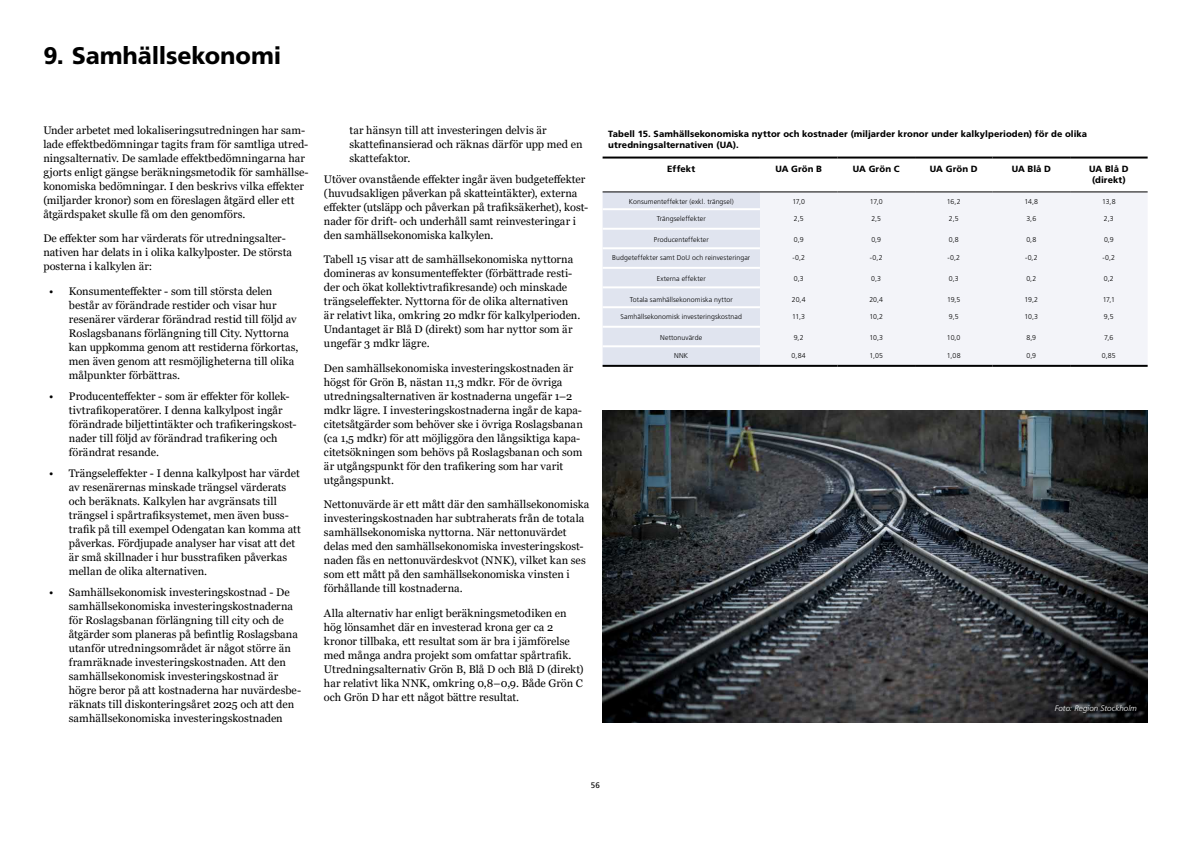
<style>
.page{position:relative;width:1191px;height:842px;background:#fff}
.page>*{position:absolute;margin:0;border:0;box-sizing:border-box;transform-origin:0 0}
.t1{font:24px "Frutiger SLL Heavy";letter-spacing:-.005em;color:#000}
.t2{font:11px/14px "Georgia";color:#000}
.t3{font:9px/10.5px "Frutiger SLL Heavy";letter-spacing:.01em;color:#000}
.t4{font:8px "Frutiger SLL Light Italic";letter-spacing:.005em;color:#fff}
.t5{font:8px "Frutiger SLL Regular";color:#000}
.t6{font:7px "Frutiger SLL Light";letter-spacing:.01em;color:#000}
</style>
<div class="page">
<div style="left:602px;top:192px;width:158px;height:173px;background:#e0e4ef"></div>
<div style="left:760px;top:192px;width:387px;height:173px;background:#f3f4f9"></div>
<hr style="left:602px;top:157px;width:158px;height:2px;background:#000">
<hr style="left:760px;top:157px;width:77px;height:2px;background:#000">
<hr style="left:837px;top:157px;width:78px;height:2px;background:#000">
<hr style="left:915px;top:157px;width:77px;height:2px;background:#000">
<hr style="left:992px;top:157px;width:78px;height:2px;background:#000">
<hr style="left:1070px;top:157px;width:77px;height:2px;background:#000">
<hr style="left:602px;top:191px;width:158px;height:1px;background:#000">
<hr style="left:760px;top:191px;width:77px;height:1px;background:#000">
<hr style="left:837px;top:191px;width:78px;height:1px;background:#000">
<hr style="left:915px;top:191px;width:77px;height:1px;background:#000">
<hr style="left:992px;top:191px;width:78px;height:1px;background:#000">
<hr style="left:1070px;top:191px;width:77px;height:1px;background:#000">
<hr style="left:760px;top:365px;width:77px;height:2px;background:#000">
<hr style="left:837px;top:365px;width:78px;height:2px;background:#000">
<hr style="left:915px;top:365px;width:77px;height:2px;background:#000">
<hr style="left:992px;top:365px;width:78px;height:2px;background:#000">
<hr style="left:1070px;top:365px;width:77px;height:2px;background:#000">
<hr style="left:602px;top:208px;width:158px;height:2px;background:#fff">
<hr style="left:602px;top:228px;width:158px;height:2px;background:#fff">
<hr style="left:602px;top:247px;width:158px;height:2px;background:#fff">
<hr style="left:602px;top:267px;width:158px;height:2px;background:#fff">
<hr style="left:602px;top:286px;width:158px;height:2px;background:#fff">
<hr style="left:602px;top:306px;width:158px;height:2px;background:#fff">
<hr style="left:602px;top:326px;width:158px;height:2px;background:#fff">
<hr style="left:602px;top:345px;width:158px;height:2px;background:#fff">
<hr style="left:602px;top:365px;width:158px;height:2px;background:#000">
<img style="left:602px;top:410px;width:545px;height:313px">
<h1 class="t1" style="left:43px;top:41px;width:239px">9. Samhällsekonomi</h1>
<p class="t2" style="left:43px;top:123px;width:267px">Under arbetet med lokaliseringsutredningen har sam&shy;lade effektbedömningar tagits fram för samtliga utred&shy;ningsalternativ. De samlade effektbedömningarna har gjorts enligt gängse beräkningsmetodik för samhällse&shy;konomiska bedömningar. I den beskrivs vilka effekter (miljarder kronor) som en föreslagen åtgärd eller ett åtgärdspaket skulle få om den genomförs.</p>
<p class="t2" style="left:43px;top:231px;width:250px">De effekter som har värderats för utredningsalter&shy;nativen har delats in i olika kalkylposter. De största posterna i kalkylen är:</p>
<p class="t2" style="left:69px;top:284px;width:231px;text-indent:-20px">• Konsumenteffekter - som till största delen består av förändrade restider och visar hur resenärer värderar förändrad restid till följd av Roslagsbanans förlängning till City. Nyttorna kan uppkomma genom att restiderna förkortas, men även genom att resmöjligheterna till olika målpunkter förbättras.</p>
<p class="t2" style="left:69px;top:389px;width:229px;text-indent:-20px">• Producenteffekter - som är effekter för kollek&shy;tivtrafikoperatörer. I denna kalkylpost ingår förändrade biljettintäkter och trafikeringskost&shy;nader till följd av förändrad trafikering och förändrat resande.</p>
<p class="t2" style="left:69px;top:466px;width:233px;text-indent:-20px">• Trängseleffekter - I denna kalkylpost har värdet av resenärernas minskade trängsel värderats och beräknats. Kalkylen har avgränsats till trängsel i spårtrafiksystemet, men även buss&shy;trafik på till exempel Odengatan kan komma att påverkas. Fördjupade analyser har visat att det är små skillnader i hur busstrafiken påverkas mellan de olika alternativen.</p>
<p class="t2" style="left:69px;top:585px;width:234px;text-indent:-20px">• Samhällsekonomisk investeringskostnad - De samhällsekonomiska investeringskostnaderna för Roslagsbanan förlängning till city och de åtgärder som planeras på befintlig Roslagsbana utanför utredningsområdet är något större än framräknade investeringskostnaden. Att den samhällsekonomisk investeringskostnad är högre beror på att kostnaderna har nuvärdesbe&shy;räknats till diskonteringsåret 2025 och att den samhällsekonomiska investeringskostnaden</p>
<p class="t2" style="left:349px;top:123px;width:234px">tar hänsyn till att investeringen delvis är skattefinansierad och räknas därför upp med en skattefaktor.</p>
<p class="t2" style="left:324px;top:172px;width:266px">Utöver ovanstående effekter ingår även budgeteffekter (huvudsakligen påverkan på skatteintäkter), externa effekter (utsläpp och påverkan på trafiksäkerhet), kost&shy;nader för drift- och underhåll samt reinvesteringar i den samhällsekonomiska kalkylen.</p>
<p class="t2" style="left:324px;top:252px;width:258px">Tabell 15 visar att de samhällsekonomiska nyttorna domineras av konsumenteffekter (förbättrade resti&shy;der och ökat kollektivtrafikresande) och minskade trängseleffekter. Nyttorna för de olika alternativen är relativt lika, omkring 20 mdkr för kalkylperioden.<br>Undantaget är Blå D (direkt) som har nyttor som är ungefär 3 mdkr lägre.</p>
<p class="t2" style="left:324px;top:361px;width:260px">Den samhällsekonomiska investeringskostnaden är högst för Grön B, nästan 11,3 mdkr. För de övriga utredningsalternativen är kostnaderna ungefär 1–2 mdkr lägre. I investeringskostnaderna ingår de kapa&shy;citetsåtgärder som behöver ske i övriga Roslagsbanan (ca 1,5 mdkr) för att möjliggöra den långsiktiga kapa&shy;citetsökningen som behövs på Roslagsbanan och som är utgångspunkt för den trafikering som har varit utgångspunkt.</p>
<p class="t2" style="left:324px;top:498px;width:267px">Nettonuvärde är ett mått där den samhällsekonomiska investeringskostnaden har subtraherats från de totala samhällsekonomiska nyttorna. När nettonuvärdet delas med den samhällsekonomiska investeringskost&shy;naden fås en nettonuvärdeskvot (NNK), vilket kan ses som ett mått på den samhällsekonomiska vinsten i förhållande till kostnaderna.</p>
<p class="t2" style="left:324px;top:606px;width:261px">Alla alternativ har enligt beräkningsmetodiken en hög lönsamhet där en investerad krona ger ca 2 kronor tillbaka, ett resultat som är bra i jämförelse med många andra projekt som omfattar spårtrafik.<br>Utredningsalternativ Grön B, Blå D och Blå D (direkt) har relativt lika NNK, omkring 0,8–0,9. Både Grön C och Grön D har ett något bättre resultat.</p>
<p class="t3" style="left:608px;top:129px;width:480px">Tabell 15. Samhällsekonomiska nyttor och kostnader (miljarder kronor under kalkylperioden) för de olika utredningsalternativen (UA).</p>
<p class="t3" style="left:667px;top:164px;width:29px">Effekt</p>
<p class="t3" style="left:775px;top:164px;width:48px">UA Grön B</p>
<p class="t3" style="left:853px;top:164px;width:48px">UA Grön C</p>
<p class="t3" style="left:930px;top:164px;width:49px">UA Grön D</p>
<p class="t3" style="left:1011px;top:164px;width:41px">UA Blå D</p>
<p class="t3" style="left:1089px;top:164px;width:41px;text-align:center">UA Blå D (direkt)</p>
<p class="t6" style="left:629px;top:197px;width:106px">Konsumenteffekter (exkl. trängsel)</p>
<p class="t6" style="left:792px;top:197px;width:14px">17,0</p>
<p class="t6" style="left:870px;top:197px;width:14px">17,0</p>
<p class="t6" style="left:947px;top:197px;width:15px">16,2</p>
<p class="t6" style="left:1024px;top:197px;width:15px">14,8</p>
<p class="t6" style="left:1102px;top:197px;width:15px">13,8</p>
<p class="t6" style="left:656px;top:215px;width:51px">Trängseleffekter</p>
<p class="t6" style="left:794px;top:215px;width:11px">2,5</p>
<p class="t6" style="left:871px;top:215px;width:11px">2,5</p>
<p class="t6" style="left:949px;top:215px;width:11px">2,5</p>
<p class="t6" style="left:1026px;top:215px;width:11px">3,6</p>
<p class="t6" style="left:1104px;top:215px;width:11px">2,3</p>
<p class="t6" style="left:654px;top:236px;width:57px">Producenteffekter</p>
<p class="t6" style="left:794px;top:236px;width:11px">0,9</p>
<p class="t6" style="left:871px;top:236px;width:11px">0,9</p>
<p class="t6" style="left:948px;top:236px;width:11px">0,8</p>
<p class="t6" style="left:1026px;top:236px;width:11px">0,8</p>
<p class="t6" style="left:1104px;top:236px;width:11px">0,9</p>
<p class="t6" style="left:612px;top:253px;width:139px">Budgeteffekter samt DoU och reinvesteringar</p>
<p class="t6" style="left:792px;top:253px;width:14px">-0,2</p>
<p class="t6" style="left:870px;top:253px;width:14px">-0,2</p>
<p class="t6" style="left:947px;top:253px;width:14px">-0,2</p>
<p class="t6" style="left:1025px;top:253px;width:14px">-0,2</p>
<p class="t6" style="left:1102px;top:253px;width:14px">-0,2</p>
<p class="t6" style="left:657px;top:274px;width:50px">Externa effekter</p>
<p class="t6" style="left:793px;top:274px;width:11px">0,3</p>
<p class="t6" style="left:871px;top:274px;width:11px">0,3</p>
<p class="t6" style="left:948px;top:274px;width:11px">0,3</p>
<p class="t6" style="left:1026px;top:274px;width:11px">0,2</p>
<p class="t6" style="left:1103px;top:274px;width:11px">0,2</p>
<p class="t6" style="left:629px;top:295px;width:104px">Totala samhällsekonomiska nyttor</p>
<p class="t6" style="left:792px;top:295px;width:15px">20,4</p>
<p class="t6" style="left:869px;top:295px;width:15px">20,4</p>
<p class="t6" style="left:947px;top:295px;width:15px">19,5</p>
<p class="t6" style="left:1024px;top:295px;width:15px">19,2</p>
<p class="t6" style="left:1102px;top:295px;width:14px">17,1</p>
<p class="t6" style="left:620px;top:313px;width:123px">Samhällsekonomisk investeringskostnad</p>
<p class="t6" style="left:792px;top:313px;width:14px">11,3</p>
<p class="t6" style="left:869px;top:313px;width:15px">10,2</p>
<p class="t6" style="left:949px;top:313px;width:11px">9,5</p>
<p class="t6" style="left:1024px;top:313px;width:15px">10,3</p>
<p class="t6" style="left:1104px;top:313px;width:11px">9,5</p>
<p class="t6" style="left:660px;top:334px;width:43px">Nettonuvärde</p>
<p class="t6" style="left:793px;top:334px;width:11px">9,2</p>
<p class="t6" style="left:869px;top:334px;width:15px">10,3</p>
<p class="t6" style="left:947px;top:334px;width:15px">10,0</p>
<p class="t6" style="left:1026px;top:334px;width:11px">8,9</p>
<p class="t6" style="left:1104px;top:334px;width:11px">7,6</p>
<p class="t6" style="left:674px;top:351px;width:16px">NNK</p>
<p class="t6" style="left:791px;top:351px;width:16px">0,84</p>
<p class="t6" style="left:869px;top:351px;width:15px">1,05</p>
<p class="t6" style="left:947px;top:351px;width:15px">1,08</p>
<p class="t6" style="left:1026px;top:351px;width:11px">0,9</p>
<p class="t6" style="left:1101px;top:351px;width:15px">0,85</p>
<p class="t4" style="left:1054px;top:704px;width:84px">Foto: Region Stockholm</p>
<p class="t5" style="left:591px;top:781px;width:11px">56</p>
</div>
